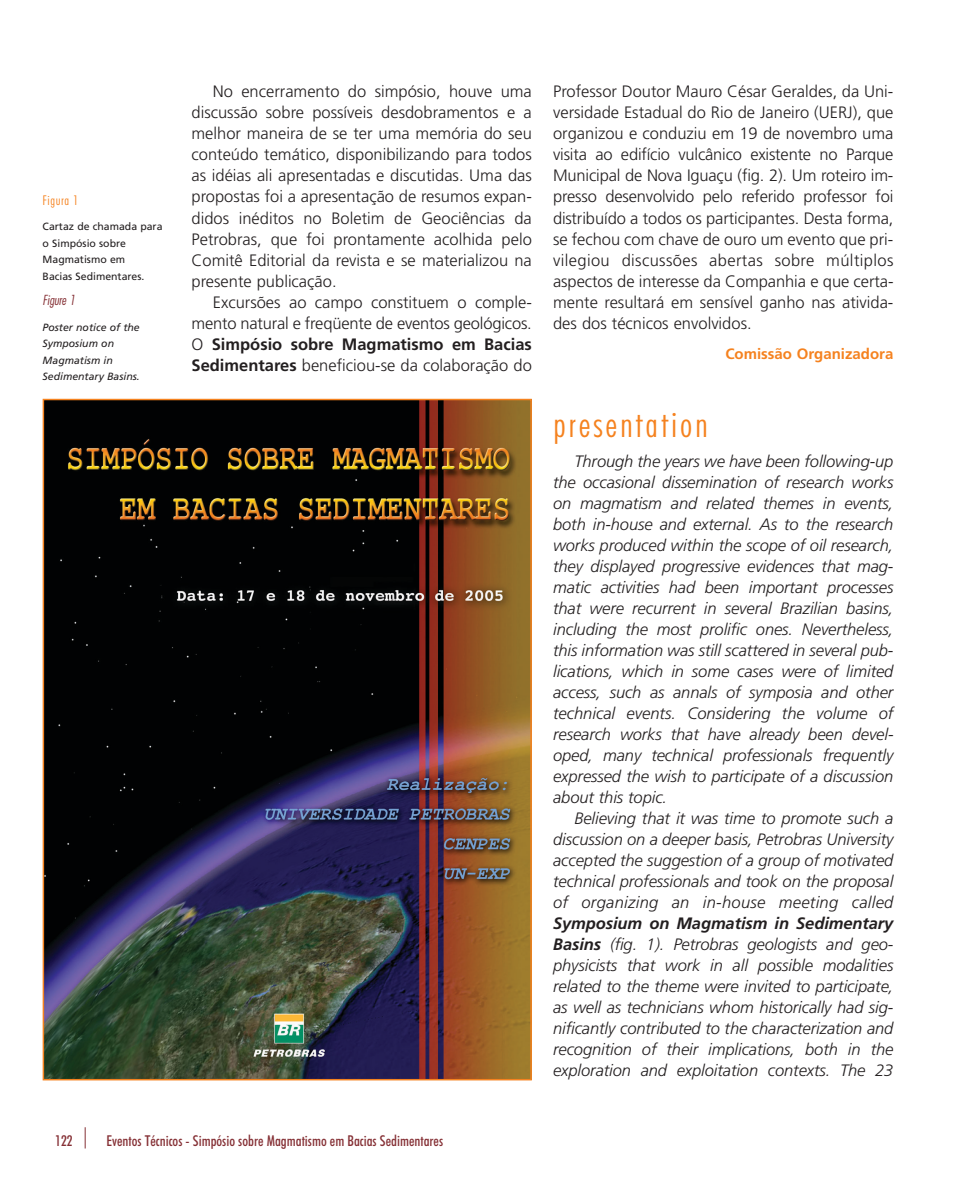
<style>
.page{position:relative;width:977px;height:1190px;background:#fff}
.page>*{position:absolute;margin:0;border:0;box-sizing:border-box;transform-origin:0 0}
.t1{font:300 condensed 36px "Futura BT";letter-spacing:.08em;color:#f5821f}
.t2{font:italic 300 16.5px/21px "Frutiger";letter-spacing:-.005em;color:#231f20;text-align:justify}
.t3{font:300 16.5px/21px "Frutiger";color:#231f20;text-align:justify}
.t4{font:500 condensed 15px "Futura BT";color:#853035}
.t5{font:700 15px "Frutiger";color:#f5821f}
.t6{font:300 condensed 13.5px "Futura BT";letter-spacing:.04em;color:#f5821f}
.t7{font:italic 13.5px "Futura Lt Cn BT";color:#853035}
.t8{font:10.5px/16.5px "Frutiger";color:#231f20}
.t9{font:italic 10.5px/16.5px "Frutiger";color:#231f20}
.s1{font-weight:700}
</style>
<div class="page">
<svg style="left:85px;top:1127px;width:1px;height:21px"></svg>
<img style="left:46px;top:402px;width:483px;height:675px">
<div style="left:43px;top:399px;width:489px;height:681px;border:2px solid #f5821f"></div>
<p class="t6" style="left:43px;top:195px;width:37px">Figura 1</p>
<p class="t8" style="left:43px;top:219px;width:121px">Cartaz de chamada para o Simpósio sobre<br>Magmatismo em<br>Bacias Sedimentares.</p>
<p class="t7" style="left:43px;top:295px;width:34px">Figure 1</p>
<p class="t9" style="left:43px;top:320px;width:99px">Poster notice of the<br>Symposium on<br>Magmatism in<br>Sedimentary Basins.</p>
<p class="t3" style="left:191px;top:82px;width:342px;text-indent:21px">No encerramento do simpósio, houve uma discussão sobre possíveis desdobramentos e a melhor maneira de se ter uma memória do seu conteúdo temático, disponibilizando para todos as idéias ali apresentadas e discutidas. Uma das propostas foi a apresentação de resumos expan&shy;didos inéditos no Boletim de Geociências da Petrobras, que foi prontamente acolhida pelo Comitê Editorial da revista e se materializou na presente publicação.</p>
<p class="t3" style="left:191px;top:292px;width:342px;text-indent:21px">Excursões ao campo constituem o comple&shy;mento natural e freqüente de eventos geológicos.<br>O <span class="s1">Simpósio sobre Magmatismo em Bacias Sedimentares</span> beneficiou-se da colaboração do</p>
<p class="t3" style="left:553px;top:82px;width:342px">Professor Doutor Mauro César Geraldes, da Uni&shy;versidade Estadual do Rio de Janeiro (UERJ), que organizou e conduziu em 19 de novembro uma visita ao edifício vulcânico existente no Parque Municipal de Nova Iguaçu (fig. 2). Um roteiro im&shy;presso desenvolvido pelo referido professor foi distribuído a todos os participantes. Desta forma, se fechou com chave de ouro um evento que pri&shy;vilegiou discussões abertas sobre múltiplos aspectos de interesse da Companhia e que certa&shy;mente resultará em sensível ganho nas ativida&shy;des dos técnicos envolvidos.</p>
<p class="t5" style="left:725px;top:347px;width:169px">Comissão Organizadora</p>
<h1 class="t1" style="left:553px;top:412px;width:156px">presentation</h1>
<p class="t2" style="left:553px;top:451px;width:342px;text-indent:21px">Through the years we have been following-up the occasional dissemination of research works on magmatism and related themes in events, both in-house and external. As to the research works produced within the scope of oil research, they displayed progressive evidences that mag&shy;matic activities had been important processes that were recurrent in several Brazilian basins, including the most prolific ones. Nevertheless, this information was still scattered in several pub&shy;lications, which in some cases were of limited access, such as annals of symposia and other technical events. Considering the volume of research works that have already been devel&shy;oped, many technical professionals frequently expressed the wish to participate of a discussion about this topic.</p>
<p class="t2" style="left:553px;top:808px;width:342px;text-indent:21px">Believing that it was time to promote such a discussion on a deeper basis, Petrobras University accepted the suggestion of a group of motivated technical professionals and took on the proposal of organizing an in-house meeting called</p>
<p class="t2" style="left:553px;top:913px;width:342px"><span class="s1">Symposium on Magmatism in Sedimentary Basins</span> (fig. 1). Petrobras geologists and geo&shy;physicists that work in all possible modalities related to the theme were invited to participate, as well as technicians whom historically had sig&shy;nificantly contributed to the characterization and recognition of their implications, both in the exploration and exploitation contexts. The 23</p>
<p class="t4" style="left:55px;top:1135px;width:19px">122</p>
<p class="t4" style="left:106px;top:1135px;width:338px">Eventos Técnicos - Simpósio sobre Magmatismo em Bacias Sedimentares</p>
</div>
